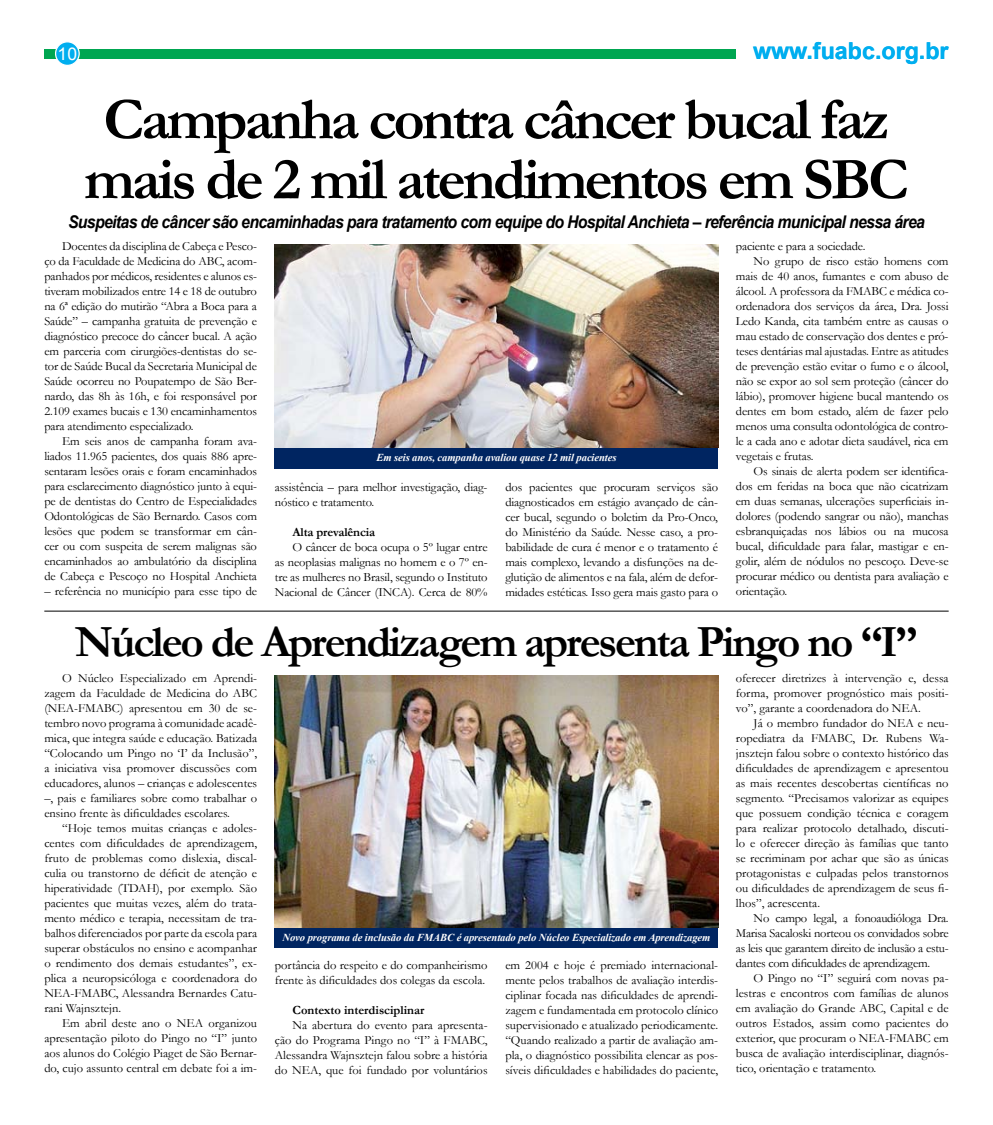
<style>
.page{position:relative;width:993px;height:1125px;background:#fff}
.page>*{position:absolute;margin:0;border:0;box-sizing:border-box;transform-origin:0 0}
.t1{font:700 60px/60px "Garamond";letter-spacing:-.05em;color:#000;text-align:center}
.t2{font:700 45px "Garamond";letter-spacing:-.05em;color:#000}
.t3{font:700 23.25px "Arial";color:#00aeef}
.t4{font:italic 700 17.5px "Arial";letter-spacing:-.04em;color:#000;scale:.9 1}
.t5{font:17.5px "Arial";color:#fff}
.t6{font:12.5px/15px "Garamond";letter-spacing:-.01em;color:#000;text-align:justify}
.t7{font:700 12.5px "Garamond";color:#000}
.t8{font:italic 700 10.62px "Times New Roman";letter-spacing:-.01em;color:#fff}
</style>
<div class="page">
<div style="left:44px;top:49px;width:691px;height:9px;background:#00a651"></div>
<div style="left:56px;top:42px;width:23px;height:23px;background:#00aeef;border-radius:50%"></div>
<div style="left:55px;top:41px;width:25px;height:25px;border:1px solid #fff;border-radius:50%"></div>
<div style="left:275px;top:447px;width:443px;height:21px;background:#002561"></div>
<div style="left:275px;top:926px;width:443px;height:22px;background:#002561"></div>
<img style="left:275px;top:245px;width:443px;height:203px">
<img style="left:275px;top:675px;width:443px;height:253px">
<hr style="left:44px;top:611px;width:904px;height:1px;background:#000">
<h3 class="t5" style="left:58px;top:42px;width:21px">10</h3>
<h3 class="t3" style="left:752px;top:35px;width:197px">www.fuabc.org.br</h3>
<h1 class="t1" style="left:84px;top:90px;width:825px">Campanha contra câncer bucal faz mais de 2 mil atendimentos em SBC</h1>
<h3 class="t4" style="left:68px;top:210px;width:953px">Suspeitas de câncer são encaminhadas para tratamento com equipe do Hospital Anchieta – referência municipal nessa área</h3>
<p class="t6" style="left:44px;top:239px;width:214px;text-indent:18px">Docentes da disciplina de Cabeça e Pesco&shy;ço da Faculdade de Medicina do ABC, acom&shy;panhados por médicos, residentes e alunos es&shy;tiveram mobilizados entre 14 e 18 de outubro na 6ª edição do mutirão “Abra a Boca para a Saúde” – campanha gratuita de prevenção e diagnóstico precoce do câncer bucal. A ação em parceria com cirurgiões-dentistas do se&shy;tor de Saúde Bucal da Secretaria Municipal de Saúde ocorreu no Poupatempo de São Ber&shy;nardo, das 8h às 16h, e foi responsável por 2.109 exames bucais e 130 encaminhamentos para atendimento especializado.</p>
<p class="t6" style="left:44px;top:434px;width:214px;text-indent:18px">Em seis anos de campanha foram ava&shy;liados 11.965 pacientes, dos quais 886 apre&shy;sentaram lesões orais e foram encaminhados para esclarecimento diagnóstico junto à equi&shy;pe de dentistas do Centro de Especialidades Odontológicas de São Bernardo. Casos com lesões que podem se transformar em cân&shy;cer ou com suspeita de serem malignas são encaminhados ao ambulatório da disciplina de Cabeça e Pescoço no Hospital Anchieta</p>
<p class="t6" style="left:44px;top:584px;width:214px">– referência no município para esse tipo de</p>
<p class="t6" style="left:735px;top:239px;width:131px">paciente e para a sociedade.</p>
<p class="t6" style="left:753px;top:254px;width:196px">No grupo de risco estão homens com</p>
<p class="t6" style="left:735px;top:269px;width:214px">mais de 40 anos, fumantes e com abuso de</p>
<p class="t6" style="left:735px;top:284px;width:214px">álcool. A professora da FMABC e médica co-</p>
<p class="t6" style="left:735px;top:299px;width:214px">ordenadora dos serviços da área, Dra. Jossi</p>
<p class="t6" style="left:735px;top:314px;width:214px">Ledo Kanda, cita também entre as causas o</p>
<p class="t6" style="left:735px;top:329px;width:214px">mau estado de conservação dos dentes e pró-</p>
<p class="t6" style="left:735px;top:344px;width:214px">teses dentárias mal ajustadas. Entre as atitudes</p>
<p class="t6" style="left:735px;top:359px;width:214px">de prevenção estão evitar o fumo e o álcool,</p>
<p class="t6" style="left:735px;top:374px;width:214px">não se expor ao sol sem proteção (câncer do</p>
<p class="t6" style="left:735px;top:389px;width:214px">lábio), promover higiene bucal mantendo os</p>
<p class="t6" style="left:735px;top:404px;width:214px">dentes em bom estado, além de fazer pelo</p>
<p class="t6" style="left:735px;top:419px;width:214px">menos uma consulta odontológica de contro-</p>
<p class="t6" style="left:735px;top:434px;width:214px">le a cada ano e adotar dieta saudável, rica em</p>
<p class="t6" style="left:735px;top:449px;width:79px">vegetais e frutas.</p>
<p class="t6" style="left:753px;top:464px;width:196px">Os sinais de alerta podem ser identifica-</p>
<p class="t6" style="left:735px;top:479px;width:214px">dos em feridas na boca que não cicatrizam</p>
<p class="t6" style="left:735px;top:494px;width:214px">em duas semanas, ulcerações superficiais in-</p>
<p class="t6" style="left:735px;top:509px;width:214px">dolores (podendo sangrar ou não), manchas</p>
<p class="t6" style="left:735px;top:524px;width:214px">esbranquiçadas nos lábios ou na mucosa</p>
<p class="t6" style="left:735px;top:539px;width:214px">bucal, dificuldade para falar, mastigar e en-</p>
<p class="t6" style="left:735px;top:554px;width:214px">golir, além de nódulos no pescoço. Deve-se</p>
<p class="t6" style="left:735px;top:569px;width:214px">procurar médico ou dentista para avaliação e</p>
<p class="t6" style="left:735px;top:584px;width:53px">orientação.</p>
<p class="t8" style="left:376px;top:450px;width:241px">Em seis anos, campanha avaliou quase 12 mil pacientes</p>
<p class="t6" style="left:275px;top:479px;width:214px">assistência – para melhor investigação, diag&shy;nóstico e tratamento.</p>
<p class="t7" style="left:292px;top:524px;width:84px">Alta prevalência</p>
<p class="t6" style="left:275px;top:539px;width:214px;text-indent:18px">O câncer de boca ocupa o 5º lugar entre as neoplasias malignas no homem e o 7º en&shy;tre as mulheres no Brasil, segundo o Instituto Nacional de Câncer (INCA). Cerca de 80%</p>
<p class="t6" style="left:505px;top:479px;width:214px">dos pacientes que procuram serviços são diagnosticados em estágio avançado de cân&shy;cer bucal, segundo o boletim da Pro-Onco, do Ministério da Saúde. Nesse caso, a pro&shy;babilidade de cura é menor e o tratamento é mais complexo, levando a disfunções na de&shy;glutição de alimentos e na fala, além de defor&shy;midades estéticas. Isso gera mais gasto para o</p>
<h2 class="t2" style="left:75px;top:611px;width:844px">Núcleo de Aprendizagem apresenta Pingo no “I”</h2>
<p class="t6" style="left:44px;top:671px;width:214px;text-indent:18px">O Núcleo Especializado em Aprendi&shy;zagem da Faculdade de Medicina do ABC (NEA-FMABC) apresentou em 30 de se&shy;tembro novo programa à comunidade acadê&shy;mica, que integra saúde e educação. Batizada “Colocando um Pingo no ‘I’ da Inclusão”, a iniciativa visa promover discussões com educadores, alunos – crianças e adolescentes –, pais e familiares sobre como trabalhar o ensino frente às dificuldades escolares.</p>
<p class="t6" style="left:44px;top:821px;width:214px;text-indent:18px">“Hoje temos muitas crianças e adoles&shy;centes com dificuldades de aprendizagem, fruto de problemas como dislexia, discal&shy;culia ou transtorno de déficit de atenção e hiperatividade (TDAH), por exemplo. São pacientes que muitas vezes, além do trata&shy;mento médico e terapia, necessitam de tra&shy;balhos diferenciados por parte da escola para superar obstáculos no ensino e acompanhar o rendimento dos demais estudantes”, ex&shy;plica a neuropsicóloga e coordenadora do NEA-FMABC, Alessandra Bernardes Catu&shy;rani Wajnsztejn.</p>
<p class="t6" style="left:44px;top:1016px;width:214px;text-indent:18px">Em abril deste ano o NEA organizou apresentação piloto do Pingo no “I” junto aos alunos do Colégio Piaget de São Bernar&shy;do, cujo assunto central em debate foi a im-</p>
<p class="t8" style="left:282px;top:930px;width:429px">Novo programa de inclusão da FMABC é apresentado pelo Núcleo Especializado em Aprendizagem</p>
<p class="t6" style="left:275px;top:957px;width:214px">portância do respeito e do companheirismo frente às dificuldades dos colegas da escola.</p>
<p class="t7" style="left:292px;top:1001px;width:133px">Contexto interdisciplinar</p>
<p class="t6" style="left:275px;top:1017px;width:214px;text-indent:18px">Na abertura do evento para apresenta&shy;ção do Programa Pingo no “I” à FMABC, Alessandra Wajnsztejn falou sobre a história do NEA, que foi fundado por voluntários</p>
<p class="t6" style="left:505px;top:957px;width:214px">em 2004 e hoje é premiado internacional&shy;mente pelos trabalhos de avaliação interdis&shy;ciplinar focada nas dificuldades de aprendi&shy;zagem e fundamentada em protocolo clínico supervisionado e atualizado periodicamente. “Quando realizado a partir de avaliação am&shy;pla, o diagnóstico possibilita elencar as pos&shy;síveis dificuldades e habilidades do paciente,</p>
<p class="t6" style="left:735px;top:671px;width:214px">oferecer diretrizes à intervenção e, dessa forma, promover prognóstico mais positi&shy;vo”, garante a coordenadora do NEA.</p>
<p class="t6" style="left:735px;top:716px;width:214px;text-indent:18px">Já o membro fundador do NEA e neu&shy;ropediatra da FMABC, Dr. Rubens Wa&shy;jnsztejn falou sobre o contexto histórico das dificuldades de aprendizagem e apresentou as mais recentes descobertas científicas no segmento. “Precisamos valorizar as equipes que possuem condição técnica e coragem para realizar protocolo detalhado, discuti&shy;lo e oferecer direção às famílias que tanto se recriminam por achar que são as únicas protagonistas e culpadas pelos transtornos ou dificuldades de aprendizagem de seus fi&shy;lhos”, acrescenta.</p>
<p class="t6" style="left:735px;top:911px;width:214px;text-indent:18px">No campo legal, a fonoaudióloga Dra.<br>Marisa Sacaloski norteou os convidados sobre as leis que garantem direito de inclusão a estu&shy;dantes com dificuldades de aprendizagem.</p>
<p class="t6" style="left:735px;top:971px;width:214px;text-indent:18px">O Pingo no “I” seguirá com novas pa&shy;lestras e encontros com famílias de alunos em avaliação do Grande ABC, Capital e de outros Estados, assim como pacientes do exterior, que procuram o NEA-FMABC em busca de avaliação interdisciplinar, diagnós&shy;tico, orientação e tratamento.</p>
</div>
